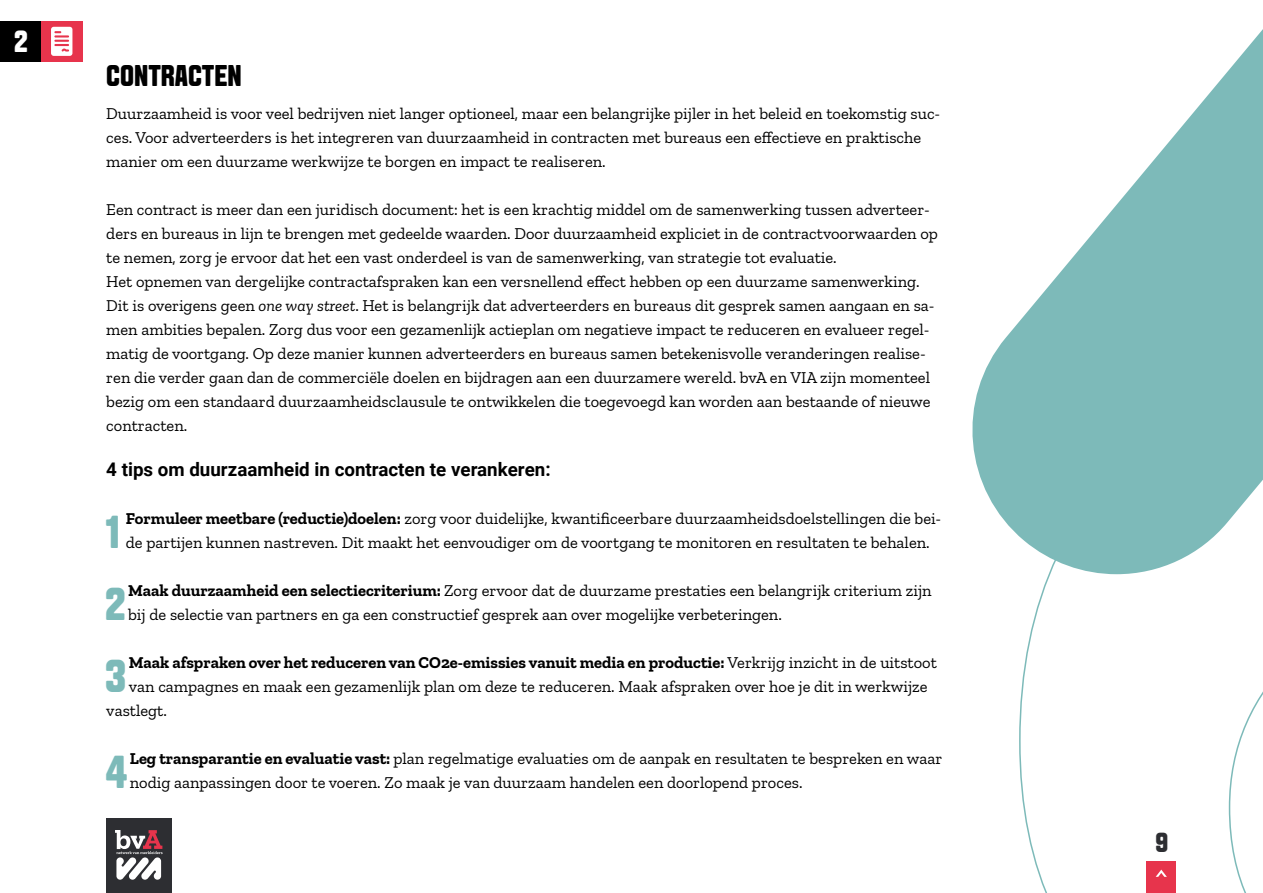
<style>
.page{position:relative;width:1263px;height:893px;background:#fff}
.page>*{position:absolute;margin:0;border:0;box-sizing:border-box;transform-origin:0 0}
.t1{font:46.2px "Aveny TPRO Extrabold";color:#7dbab9}
.t2{font:30.75px "Aveny TPRO Extrabold";color:#fff}
.t3{font:30px "Aveny TPRO Extrabold";color:#000}
.t4{font:27.6px "Aveny TPRO Extrabold";color:#000}
.t5{font:700 18.75px "Roboto";color:#000}
.t6{font:16.5px/24px "Zilla Slab";color:#000}
.t7{font:700 16.5px "Zilla Slab";color:#000}
.s1{font-style:italic}
.s2{font-weight:700}
.s3{font-weight:400}
</style>
<div class="page">
<svg style="left:1019px;top:574px;width:244px;height:319px"></svg>
<svg style="left:972px;top:29px;width:291px;height:545px;fill:#7dbab9"></svg>
<div style="left:1146px;top:861px;width:30px;height:32px;background:#e7344c"></div>
<svg style="left:1156px;top:870px;width:11px;height:7px"></svg>
<div style="left:0;top:21px;width:41px;height:41px;background:#000"></div>
<div style="left:41px;top:21px;width:42px;height:41px;background:#e7344c"></div>
<svg style="left:51px;top:27px;width:21px;height:29px"></svg>
<div style="left:106px;top:818px;width:66px;height:75px;background:#2d2e32"></div>
<svg style="left:115px;top:830px;width:48px;height:50px"></svg>
<h2 class="t2" style="left:14px;top:22px;width:15px">2</h2>
<h3 class="t3" style="left:106px;top:56px;width:137px">CONTRACTEN</h3>
<p class="t6" style="left:106px;top:102px;width:835px">Duurzaamheid is voor veel bedrijven niet langer optioneel, maar een belangrijke pijler in het beleid en toekomstig suc&shy;ces. Voor adverteerders is het integreren van duurzaamheid in contracten met bureaus een effectieve en praktische manier om een duurzame werkwijze te borgen en impact te realiseren.</p>
<p class="t6" style="left:106px;top:198px;width:833px">Een contract is meer dan een juridisch document: het is een krachtig middel om de samenwerking tussen adverteer&shy;ders en bureaus in lijn te brengen met gedeelde waarden. Door duurzaamheid expliciet in de contractvoorwaarden op te nemen, zorg je ervoor dat het een vast onderdeel is van de samenwerking, van strategie tot evaluatie.<br>Het opnemen van dergelijke contractafspraken kan een versnellend effect hebben op een duurzame samenwerking.<br>Dit is overigens geen <span class="s1">one way street</span>. Het is belangrijk dat adverteerders en bureaus dit gesprek samen aangaan en sa&shy;men ambities bepalen. Zorg dus voor een gezamenlijk actieplan om negatieve impact te reduceren en evalueer regel&shy;matig de voortgang. Op deze manier kunnen adverteerders en bureaus samen betekenisvolle veranderingen realise&shy;ren die verder gaan dan de commerciële doelen en bijdragen aan een duurzamere wereld. bvA en VIA zijn momenteel bezig om een standaard duurzaamheidsclausule te ontwikkelen die toegevoegd kan worden aan bestaande of nieuwe contracten.</p>
<p class="t5" style="left:106px;top:457px;width:446px">4 tips om duurzaamheid in contracten te verankeren:</p>
<h1 class="t1" style="left:106px;top:502px;width:16px">1</h1>
<p class="t6" style="left:126px;top:507px;width:817px"><span class="s2">Formuleer meetbare (reductie)doelen:</span> zorg voor duidelijke, kwantificeerbare duurzaamheidsdoelstellingen die bei&shy;de partijen kunnen nastreven. Dit maakt het eenvoudiger om de voortgang te monitoren en resultaten te behalen.</p>
<h1 class="t1" style="left:105px;top:574px;width:22px">2</h1>
<p class="t6" style="left:128px;top:579px;width:805px"><span class="s2">Maak duurzaamheid een selectiecriterium:</span> Zorg ervoor dat de duurzame prestaties een belangrijk criterium zijn bij de selectie van partners en ga een constructief gesprek aan over mogelijke verbeteringen.</p>
<h1 class="t1" style="left:105px;top:646px;width:23px">3</h1>
<p class="t7" style="left:129px;top:653px;width:809px">Maak afspraken over het reduceren van CO2e-emissies vanuit media en productie: <span class="s3">Verkrijg inzicht in de uitstoot</span></p>
<p class="t6" style="left:129px;top:675px;width:800px">van campagnes en maak een gezamenlijk plan om deze te reduceren. Maak afspraken over hoe je dit in werkwijze</p>
<p class="t6" style="left:106px;top:699px;width:62px">vastlegt.</p>
<h1 class="t1" style="left:106px;top:742px;width:23px">4</h1>
<p class="t6" style="left:130px;top:747px;width:814px"><span class="s2">Leg transparantie en evaluatie vast:</span> plan regelmatige evaluaties om de aanpak en resultaten te bespreken en waar nodig aanpassingen door te voeren. Zo maak je van duurzaam handelen een doorlopend proces.</p>
<h3 class="t4" style="left:1155px;top:824px;width:14px">9</h3>
</div>
